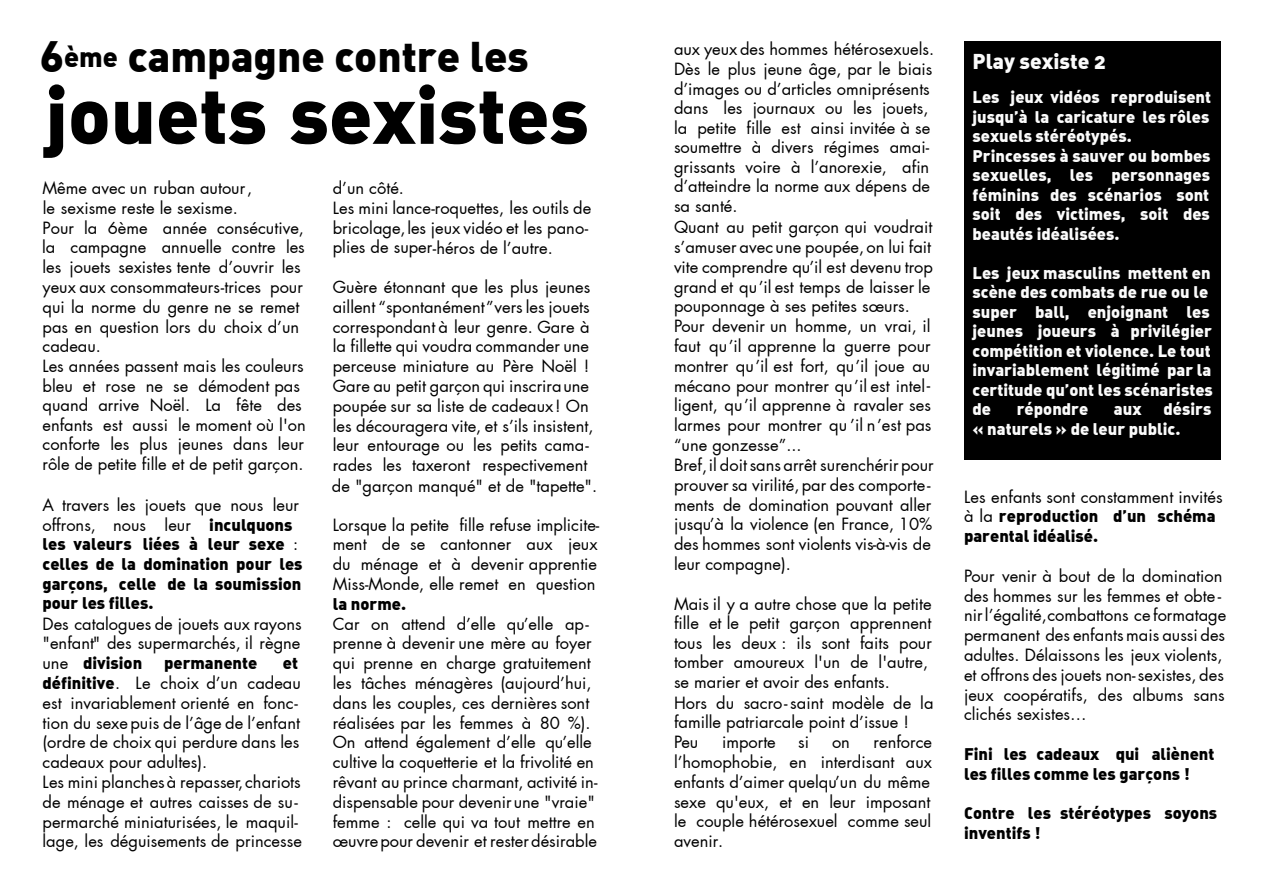
<style>
.page{position:relative;width:1263px;height:893px;background:#fff}
.page>*{position:absolute;margin:0;border:0;box-sizing:border-box;transform-origin:0 0}
.t1{font:78px "DI Nblack Black Alternate";color:#000}
.t2{font:42px "DI Nblack Black Alternate";color:#000}
.t3{font:21px "DI Nblack Black Alternate";color:#fbfbfb}
.t4{font:16.5px/19.8px "Futura";color:#000}
.t5{font:16.5px/19.5px "DI Nblack Black Alternate";color:#fbfbfb}
.t6{font:16.5px/19.8px "DI Nblack Black Alternate";color:#000}
.s1{font-size:27px}
.s2{font-family:"Futura"}
.s3{font-family:"DI Nblack Black Alternate"}
</style>
<div class="page">
<div style="left:964px;top:42px;width:256px;height:418px;background:#000"></div>
<p class="t2" style="left:40px;top:29px;width:490px">6<span class="s1">ème</span> campagne contre les</p>
<p class="t1" style="left:45px;top:63px;width:545px">jouets sexistes</p>
<p class="t4" style="left:42px;top:178px;width:265px">Même avec un ruban autour,<br>le sexisme reste le sexisme.<br>Pour la 6ème année consécutive, la campagne annuelle contre les les jouets sexistes tente d’ouvrir les yeux aux consommateurs-trices pour qui la norme du genre ne se remet pas en question lors du choix d’un cadeau.<br>Les années passent mais les couleurs bleu et rose ne se démodent pas quand arrive Noël. La fête des enfants est aussi le moment où l'on conforte les plus jeunes dans leur rôle de petite fille et de petit garçon.</p>
<p class="t6" style="left:43px;top:494px;width:262px"><span class="s2">A travers les jouets que nous leur offrons, nous leur</span> inculquons les valeurs liées à leur sexe <span class="s2">: </span>celles de la domination pour les garçons, celle de la soumission pour les filles.<br><span class="s2">Des catalogues de jouets aux rayons "enfant" des supermarchés, il règne une</span> division</p>
<p class="t4" style="left:333px;top:178px;width:260px">d’un côté.<br>Les mini lance-roquettes, les outils de bricolage,les jeux vidéo et les pano&shy;plies de super-héros de l’autre.</p>
<p class="t4" style="left:332px;top:277px;width:267px">Guère étonnant que les plus jeunes aillent “spontanément”vers les jouets correspondant à leur genre. Gare à la fillette qui voudra commander une perceuse miniature au Père Noël !<br>Gare au petit garçon qui inscriraune poupée sur sa liste de cadeaux! On les découragera vite, et s’ils insistent, leur entourage ou les petits cama&shy;rades les taxeront respectivement de "garçon manqué" et de "tapette".</p>
<p class="t4" style="left:333px;top:515px;width:268px">Lorsque la petite fille refuse implicite&shy;ment de se cantonner aux jeux du ménage et à devenir apprentie Miss-Monde, elle remet en question <span class="s3">la norme.<br></span>Car on attend d’elle qu’elle ap&shy;prenne à devenir une mère au foyer qui prenne en charge gratuitement les tâches ménagères (aujourd’hui, dans les couples, ces dernières sont réalisées par les femmes à 80 %).<br>On attend également d’elle qu’elle cultive la coquetterie et la frivolité en rêvant au prince charmant, activité in&shy;dispensable pour devenir une "vraie" femme : celle qui va tout mettre en œuvrepour devenir et resterdésirable</p>
<p class="t4" style="left:43px;top:653px;width:261px;text-indent:240px"><span class="s3">et définitive</span>. Le choix d’un cadeau est invariablement orienté en fonc&shy;tion du sexe puis de l’âge de l’enfant (ordre de choix qui perdure dans les cadeaux pour adultes).<br>Les mini planchesà repasser,chariots de ménage et autres caisses de su&shy;permarché miniaturisées, le maquil&shy;lage, les déguisements de princesse</p>
<p class="t6" style="left:164px;top:652px;width:95px">permanente</p>
<p class="t4" style="left:674px;top:39px;width:262px">aux yeux des hommes hétérosexuels.<br>Dès le plus jeune âge, par le biais d’images ou d’articles omniprésents dans les journaux ou les jouets, la petite fille est ainsi invitée à se soumettre à divers régimes amai&shy;grissants voire à l’anorexie, afin d’atteindre la norme aux dépens de sa santé.</p>
<p class="t4" style="left:674px;top:217px;width:261px">Quant au petit garçon qui voudrait s’amuser avec une poupée,on lui fait vite comprendre qu’il est devenu trop grand et qu’il est temps de laisser le pouponnage à ses petites sœurs.<br>Pour devenir un homme, un vrai, il faut qu’il apprenne la guerre pour montrer qu’il est fort, qu’il joue au mécano pour montrer qu’il est intel&shy;ligent, qu’il apprenne à ravaler ses larmes pour montrer qu ’il n’est pas “une gonzesse”...<br>Bref,il doit sans arrêt surenchérirpour prouver sa virilité,par des comporte&shy;ments de domination pouvant aller jusqu’à la violence (en France, 10% des hommes sont violents vis-à-vis de leur compagne).</p>
<p class="t4" style="left:674px;top:594px;width:261px">Mais il y a autre chose que la petite fille et le petit garçon apprennent tous les deux : ils sont faits pour tomber amoureux l'un de l'autre, se marier et avoir des enfants.<br>Hors du sacro- saint modèle de la famille patriarcale point d’issue !<br>Peu</p>
<p class="t4" style="left:674px;top:732px;width:260px;text-indent:200px">renforce l’homophobie, en interdisant aux enfants d’aimer quelqu’un du même sexe qu'eux, et en leur imposant le couple hétérosexuel comme seul avenir.</p>
<p class="t4" style="left:722px;top:732px;width:55px">importe</p>
<p class="t4" style="left:798px;top:732px;width:12px">si</p>
<p class="t4" style="left:832px;top:732px;width:19px">on</p>
<p class="t3" style="left:972px;top:48px;width:135px">Play sexiste 2</p>
<p class="t5" style="left:972px;top:87px;width:240px">Les jeux vidéos reproduisent jusqu’à la caricature les rôles sexuels stéréotypés.<br>Princesses à sauver ou bombes sexuelles, les personnages féminins des scénarios sont soit des victimes, soit des beautés idéalisées.</p>
<p class="t5" style="left:972px;top:262px;width:242px">Les jeux masculins mettent en scène des combats de rue ou le super ball, enjoignant les jeunes joueurs à privilégier compétition et violence. Le tout invariablement légitimé par la certitude qu’ont les scénaristes de</p>
<p class="t5" style="left:972px;top:399px;width:240px;text-indent:191px">désirs « naturels » de leur public.</p>
<p class="t5" style="left:1017px;top:399px;width:73px">répondre</p>
<p class="t5" style="left:1114px;top:399px;width:29px">aux</p>
<p class="t6" style="left:964px;top:486px;width:260px"><span class="s2">Les enfants sont constamment invités à la</span> reproduction d’un schéma parental idéalisé.</p>
<p class="t4" style="left:964px;top:566px;width:264px">Pour venir à bout de la domination des hommes sur les femmes et obte - nirl’égalité,combattons ce formatage permanent des enfants mais aussi des adultes. Délaissons les jeux violents, et offrons des jouets non-sexistes, des jeux coopératifs, des albums sans clichés sexistes…</p>
<p class="t6" style="left:964px;top:743px;width:252px">Fini les cadeaux qui aliènent les filles comme les garçons !</p>
<p class="t6" style="left:964px;top:803px;width:255px">Contre les stéréotypes soyons inventifs !</p>
</div>
